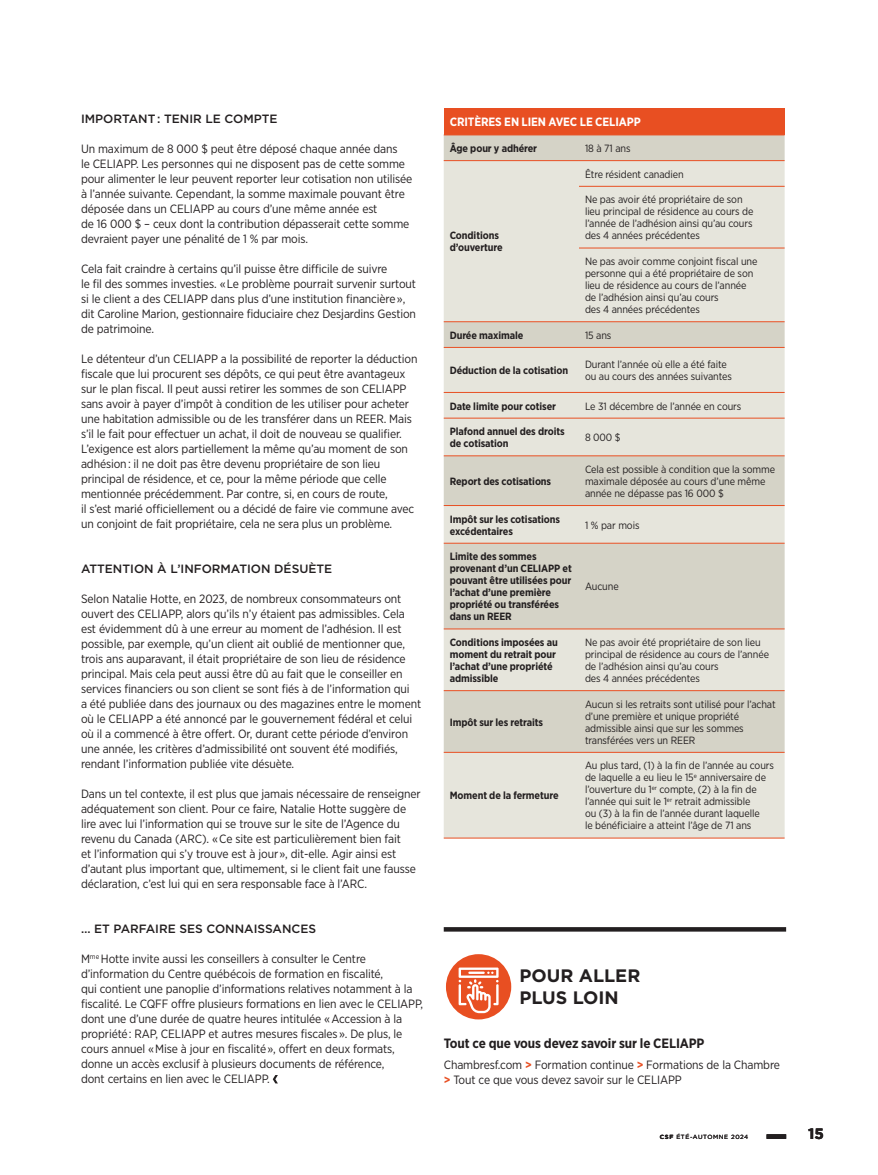
<style>
.page{position:relative;width:878px;height:1175px;background:#fff}
.page>*{position:absolute;margin:0;border:0;box-sizing:border-box;transform-origin:0 0}
.t1{font:700 18px/22.5px "Gotham";color:#231f20}
.t2{font:700 15px "Gotham";color:#231f20}
.t3{font:700 13.5px "Gotham Narrow";letter-spacing:-.01em;color:#231f20}
.t4{font:12px/15px "Gotham Narrow";letter-spacing:-.01em;color:#231f20}
.t5{font:500 12px "Gotham";color:#231f20}
.t6{font:700 12px "Gotham Narrow";letter-spacing:-.01em;color:#fff}
.t7{font:10.5px/12px "Gotham Narrow";letter-spacing:-.01em;color:#231f20}
.t8{font:700 10.5px/12px "Gotham Narrow";letter-spacing:-.01em;color:#231f20}
.t9{font:6px "Gotham";letter-spacing:.1em;color:#231f20}
.s1{font-weight:700;color:#e84f22}
.s2{font-weight:700}
</style>
<div class="page">
<svg style="left:273px;top:1075px;width:5px;height:8px"></svg>
<div style="left:444px;top:108px;width:340px;height:27px;background:#e84f22"></div>
<div style="left:444px;top:136px;width:340px;height:24px;background:#d5d3c7"></div>
<svg style="left:444px;top:161px;width:340px;height:676px;background:#e0ded4"></svg>
<hr style="left:444px;top:135px;width:135px;height:1px;background:#e84f22">
<hr style="left:579px;top:135px;width:205px;height:1px;background:#e84f22">
<hr style="left:444px;top:160px;width:135px;height:1px;background:#e84f22">
<hr style="left:579px;top:160px;width:205px;height:1px;background:#e84f22">
<hr style="left:579px;top:186px;width:205px;height:1px;background:#e84f22">
<hr style="left:579px;top:248px;width:205px;height:1px;background:#e84f22">
<hr style="left:444px;top:321px;width:135px;height:1px;background:#e84f22">
<hr style="left:579px;top:321px;width:205px;height:1px;background:#e84f22">
<hr style="left:444px;top:347px;width:135px;height:1px;background:#e84f22">
<hr style="left:579px;top:347px;width:205px;height:1px;background:#e84f22">
<hr style="left:444px;top:392px;width:135px;height:1px;background:#e84f22">
<hr style="left:579px;top:392px;width:205px;height:1px;background:#e84f22">
<hr style="left:444px;top:418px;width:135px;height:1px;background:#e84f22">
<hr style="left:579px;top:418px;width:205px;height:1px;background:#e84f22">
<hr style="left:444px;top:455px;width:135px;height:1px;background:#e84f22">
<hr style="left:579px;top:455px;width:205px;height:1px;background:#e84f22">
<hr style="left:444px;top:505px;width:135px;height:1px;background:#e84f22">
<hr style="left:579px;top:505px;width:205px;height:1px;background:#e84f22">
<hr style="left:444px;top:543px;width:135px;height:1px;background:#e84f22">
<hr style="left:579px;top:543px;width:205px;height:1px;background:#e84f22">
<hr style="left:444px;top:628px;width:135px;height:1px;background:#e84f22">
<hr style="left:579px;top:628px;width:205px;height:1px;background:#e84f22">
<hr style="left:444px;top:690px;width:135px;height:1px;background:#e84f22">
<hr style="left:579px;top:690px;width:205px;height:1px;background:#e84f22">
<hr style="left:444px;top:752px;width:135px;height:1px;background:#e84f22">
<hr style="left:579px;top:752px;width:205px;height:1px;background:#e84f22">
<hr style="left:444px;top:837px;width:135px;height:1px;background:#e84f22">
<hr style="left:579px;top:837px;width:205px;height:1px;background:#e84f22">
<svg style="left:444px;top:927px;width:342px;height:4px"></svg>
<div style="left:446px;top:954px;width:65px;height:65px;background:#e84f22;border-radius:50%"></div>
<svg style="left:458px;top:967px;width:40px;height:46px"></svg>
<hr style="left:766px;top:1134px;width:20px;height:4px;background:#231f20">
<p class="t5" style="left:81px;top:111px;width:198px">IMPORTANT : TENIR LE COMPTE</p>
<p class="t4" style="left:81px;top:141px;width:333px">Un maximum de 8 000 $ peut être déposé chaque année dans<br>le CELIAPP. Les personnes qui ne disposent pas de cette somme pour alimenter le leur peuvent reporter leur cotisation non utilisée à l’année suivante. Cependant, la somme maximale pouvant être déposée dans un CELIAPP au cours d’une même année est<br>de 16 000 $ – ceux dont la contribution dépasserait cette somme devraient payer une pénalité de 1 % par mois.</p>
<p class="t4" style="left:81px;top:261px;width:336px">Cela fait craindre à certains qu’il puisse être difficile de suivre<br>le fil des sommes investies. « Le problème pourrait survenir surtout si le client a des CELIAPP dans plus d’une institution financière », dit Caroline Marion, gestionnaire fiduciaire chez Desjardins Gestion de patrimoine.</p>
<p class="t4" style="left:81px;top:351px;width:338px">Le détenteur d’un CELIAPP a la possibilité de reporter la déduction fiscale que lui procurent ses dépôts, ce qui peut être avantageux sur le plan fiscal. Il peut aussi retirer les sommes de son CELIAPP sans avoir à payer d’impôt à condition de les utiliser pour acheter une habitation admissible ou de les transférer dans un REER. Mais s’il le fait pour effectuer un achat, il doit de nouveau se qualifier.<br>L’exigence est alors partiellement la même qu’au moment de son adhésion : il ne doit pas être devenu propriétaire de son lieu principal de résidence, et ce, pour la même période que celle mentionnée précédemment. Par contre, si, en cours de route,<br>il s’est marié officiellement ou a décidé de faire vie commune avec un conjoint de fait propriétaire, cela ne sera plus un problème.</p>
<p class="t5" style="left:81px;top:561px;width:253px">ATTENTION À L’INFORMATION DÉSUÈTE</p>
<p class="t4" style="left:81px;top:591px;width:341px">Selon Natalie Hotte, en 2023, de nombreux consommateurs ont ouvert des CELIAPP, alors qu’ils n’y étaient pas admissibles. Cela est évidemment dû à une erreur au moment de l’adhésion. Il est possible, par exemple, qu’un client ait oublié de mentionner que, trois ans auparavant, il était propriétaire de son lieu de résidence principal. Mais cela peut aussi être dû au fait que le conseiller en services financiers ou son client se sont fiés à de l’information qui<br>a été publiée dans des journaux ou des magazines entre le moment où le CELIAPP a été annoncé par le gouvernement fédéral et celui où il a commencé à être offert. Or, durant cette période d’environ une année, les critères d’admissibilité ont souvent été modifiés, rendant l’information publiée vite désuète.</p>
<p class="t4" style="left:81px;top:786px;width:341px">Dans un tel contexte, il est plus que jamais nécessaire de renseigner adéquatement son client. Pour ce faire, Natalie Hotte suggère de lire avec lui l’information qui se trouve sur le site de l’Agence du revenu du Canada (ARC). « Ce site est particulièrement bien fait<br>et l’information qui s’y trouve est à jour », dit-elle. Agir ainsi est d’autant plus important que, ultimement, si le client fait une fausse déclaration, c’est lui qui en sera responsable face à l’ARC.</p>
<p class="t5" style="left:81px;top:921px;width:236px">… ET PARFAIRE SES CONNAISSANCES</p>
<p class="t4" style="left:81px;top:951px;width:344px">M<sup>me</sup> Hotte invite aussi les conseillers à consulter le Centre d’information du Centre québécois de formation en fiscalité,<br>qui contient une panoplie d’informations relatives notamment à la fiscalité. Le CQFF offre plusieurs formations en lien avec le CELIAPP, dont une d’une durée de quatre heures intitulée « Accession à la propriété : RAP, CELIAPP et autres mesures fiscales ». De plus, le cours annuel « Mise à jour en fiscalité », offert en deux formats, donne un accès exclusif à plusieurs documents de référence,<br>dont certains en lien avec le CELIAPP.</p>
<p class="t6" style="left:450px;top:114px;width:192px">CRITÈRES EN LIEN AVEC LE CELIAPP</p>
<p class="t8" style="left:450px;top:142px;width:89px">Âge pour y adhérer</p>
<p class="t7" style="left:585px;top:142px;width:47px">18 à 71 ans</p>
<p class="t8" style="left:450px;top:229px;width:54px">Conditions d’ouverture</p>
<p class="t7" style="left:585px;top:168px;width:100px">Être résident canadien</p>
<p class="t7" style="left:585px;top:193px;width:170px">Ne pas avoir été propriétaire de son lieu principal de résidence au cours de l’année de l’adhésion ainsi qu’au cours des 4 années précédentes</p>
<p class="t7" style="left:585px;top:255px;width:174px">Ne pas avoir comme conjoint fiscal une personne qui a été propriétaire de son lieu de résidence au cours de l’année de l’adhésion ainsi qu’au cours<br>des 4 années précédentes</p>
<p class="t8" style="left:450px;top:329px;width:75px">Durée maximale</p>
<p class="t7" style="left:585px;top:329px;width:28px">15 ans</p>
<p class="t8" style="left:450px;top:364px;width:120px">Déduction de la cotisation</p>
<p class="t7" style="left:585px;top:358px;width:148px">Durant l’année où elle a été faite ou au cours des années suivantes</p>
<p class="t8" style="left:450px;top:400px;width:108px">Date limite pour cotiser</p>
<p class="t7" style="left:585px;top:399px;width:158px">Le 31 décembre de l’année en cours</p>
<p class="t8" style="left:450px;top:425px;width:116px">Plafond annuel des droits de cotisation</p>
<p class="t7" style="left:585px;top:431px;width:37px">8 000 $</p>
<p class="t8" style="left:450px;top:475px;width:103px">Report des cotisations</p>
<p class="t7" style="left:585px;top:463px;width:192px">Cela est possible à condition que la somme maximale déposée au cours d’une même année ne dépasse pas 16 000 $</p>
<p class="t8" style="left:450px;top:513px;width:112px">Impôt sur les cotisations excédentaires</p>
<p class="t7" style="left:585px;top:519px;width:56px">1 % par mois</p>
<p class="t8" style="left:450px;top:550px;width:124px">Limite des sommes provenant d’un CELIAPP et pouvant être utilisées pour l’achat d’une première propriété ou transférées dans un REER</p>
<p class="t7" style="left:585px;top:580px;width:35px">Aucune</p>
<p class="t8" style="left:450px;top:636px;width:110px">Conditions imposées au moment du retrait pour l’achat d’une propriété admissible</p>
<p class="t7" style="left:585px;top:636px;width:185px">Ne pas avoir été propriétaire de son lieu principal de résidence au cours de l’année de l’adhésion ainsi qu’au cours<br>des 4 années précédentes</p>
<p class="t8" style="left:450px;top:716px;width:95px">Impôt sur les retraits</p>
<p class="t7" style="left:585px;top:698px;width:192px">Aucun si les retraits sont utilisé pour l’achat d’une première et unique propriété admissible ainsi que sur les sommes transférées vers un REER</p>
<p class="t8" style="left:450px;top:789px;width:110px">Moment de la fermeture</p>
<p class="t7" style="left:585px;top:759px;width:190px">Au plus tard, (1) à la fin de l’année au cours de laquelle a eu lieu le 15<sup>e</sup> anniversaire de l’ouverture du 1<sup>er</sup> compte, (2) à la fin de l’année qui suit le 1<sup>er</sup> retrait admissible<br>ou (3) à la fin de l’année durant laquelle<br>le bénéficiaire a atteint l’âge de 71 ans</p>
<h1 class="t1" style="left:519px;top:964px;width:122px">POUR ALLER<br>PLUS LOIN</h1>
<p class="t3" style="left:444px;top:1034px;width:262px">Tout ce que vous devez savoir sur le CELIAPP</p>
<p class="t4" style="left:444px;top:1056px;width:338px">Chambresf.com <span class="s1">&gt;</span> Formation continue <span class="s1">&gt;</span> Formations de la Chambre <span class="s1">&gt;</span> Tout ce que vous devez savoir sur le CELIAPP</p>
<p class="t9" style="left:660px;top:1132px;width:90px"><span class="s2">CSF</span> ÉTÉ-AUTOMNE 2024</p>
<p class="t2" style="left:808px;top:1123px;width:17px">15</p>
</div>
